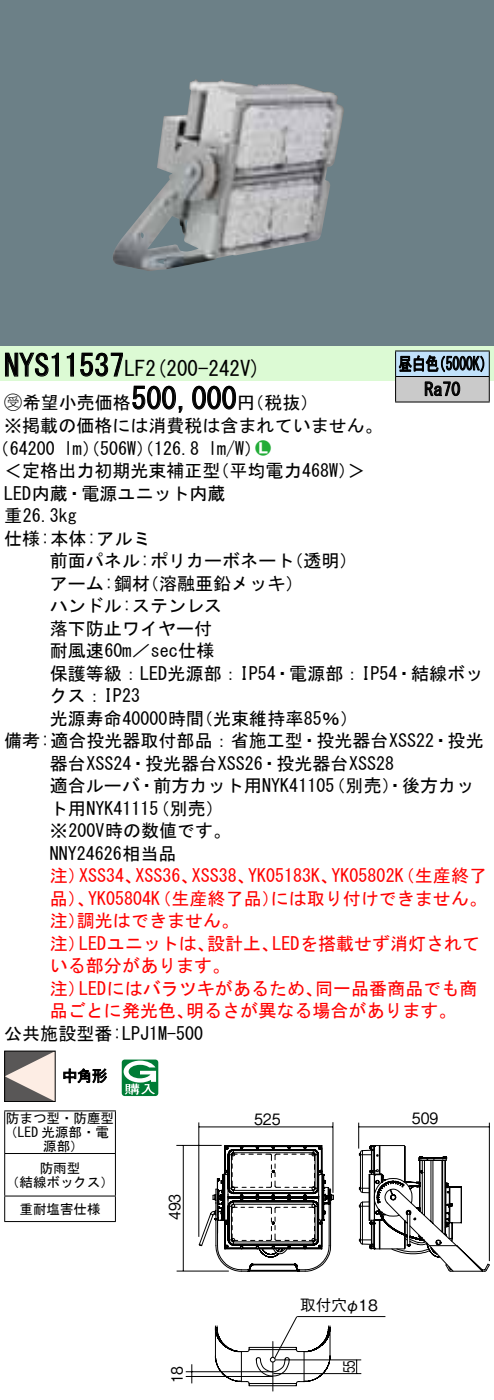
<style>
.page{position:relative;width:494px;height:1400px;background:#fff}
.page>*{position:absolute;margin:0;border:0;box-sizing:border-box;transform-origin:0 0}
.t1{font:30px "MS Gothic";color:#000}
.t2{font:21px "MS Gothic";color:#000}
.t3{font:18px/22.5px "MS Gothic";color:#000}
.t4{font:18px/22.5px "MS Gothic";color:#f00}
.t5{font:18px/25.5px "MS Gothic";color:#000;scale:.75 1}
.t6{font:18px "Ford Classification 1";color:#23ac38}
.t7{font:15.6px "Gothic BBB Pro Medium 90 pv RKSJ H";color:#000;scale:.9 1}
.t8{font:15.6px "Gothic BBB Pro Medium 90 pv RKSJ H";color:#000}
.t9{font:15.6px "Gothic BBB Pro Medium 90 pv RKSJ H";color:#000;scale:.65 1}
.t10{font:15.3px "Gothic BBB Pro Medium 90 pv RKSJ H";color:#000}
.t11{font:13.5px/14.1px "MS Gothic";color:#000;text-align:center}
.s1{font-family:"Ford Classification 1"}
.s2{color:#fff}
</style>
<div class="page">
<div style="left:0;top:0;width:493px;height:346px;background:#6c8087"></div>
<img style="left:113px;top:79px;width:231px;height:192px">
<div style="left:0;top:346px;width:493px;height:34px;background:#dcfad4"></div>
<svg style="left:5px;top:352px;width:54px;height:25px"></svg>
<svg style="left:66px;top:352px;width:8px;height:25px"></svg>
<svg style="left:80px;top:352px;width:43px;height:25px"></svg>
<svg style="left:132px;top:385px;width:51px;height:28px"></svg>
<svg style="left:192px;top:385px;width:44px;height:25px"></svg>
<svg style="left:6px;top:1052px;width:47px;height:48px;background:#ada49f"></svg>
<div style="left:4px;top:1050px;width:51px;height:52px;border:1px solid #000"></div>
<svg style="left:63px;top:1068px;width:44px;height:15px"></svg>
<svg style="left:122px;top:1059px;width:36px;height:37px"></svg>
<hr style="left:4px;top:1110px;width:112px;height:1px;background:#000">
<hr style="left:4px;top:1111px;width:1px;height:42px;background:#000">
<hr style="left:115px;top:1111px;width:1px;height:42px;background:#000">
<hr style="left:4px;top:1153px;width:112px;height:1px;background:#000">
<hr style="left:4px;top:1154px;width:1px;height:41px;background:#000">
<hr style="left:115px;top:1154px;width:1px;height:41px;background:#000">
<hr style="left:4px;top:1195px;width:112px;height:1px;background:#000">
<svg style="left:4px;top:1196px;width:1px;height:25px"></svg>
<svg style="left:115px;top:1196px;width:1px;height:25px"></svg>
<hr style="left:4px;top:1221px;width:112px;height:1px;background:#000">
<hr style="left:395px;top:350px;width:94px;height:1px;background:#000">
<hr style="left:395px;top:401px;width:94px;height:1px;background:#000">
<svg style="left:394px;top:351px;width:95px;height:50px;background:#97a2aa"></svg>
<hr style="left:176px;top:1270px;width:52px;height:1px;background:#000">
<hr style="left:176px;top:1145px;width:45px;height:1px;background:#000">
<hr style="left:182px;top:1145px;width:2px;height:126px;background:#000">
<svg style="left:198px;top:1122px;width:291px;height:269px"></svg>
<hr style="left:275px;top:1359px;width:86px;height:1px;background:#000">
<hr style="left:273px;top:1373px;width:88px;height:1px;background:#000">
<svg style="left:191px;top:1364px;width:1px;height:19px"></svg>
<hr style="left:185px;top:1371px;width:88px;height:1px;background:#000">
<hr style="left:185px;top:1376px;width:88px;height:1px;background:#000">
<h1 class="t1" style="left:4px;top:350px;width:122px">NYS11537</h1>
<p class="t2" style="left:124px;top:358px;width:138px">LF (2 200-242 (V</p>
<h1 class="t1" style="left:131px;top:383px;width:106px">500,000</h1>
<p class="t3" style="left:4px;top:391px;width:380px"><span class="s1">B</span>希望小売価格<br>※掲載の価格には消費税は含まれていません。</p>
<p class="t6" style="left:255px;top:438px;width:17px">2<span class="s2">7</span></p>
<p class="t3" style="left:237px;top:391px;width:82px">（円税抜(</p>
<p class="t3" style="left:208px;top:437px;width:55px">l m (W/</p>
<p class="t3" style="left:-8px;top:437px;width:64px">（64200</p>
<p class="t3" style="left:64px;top:437px;width:136px">lm）（506 ）（W 126.8</p>
<p class="t3" style="left:4px;top:459px;width:223px">＜定格出力初期光束補正型<br>LED内蔵・電源ユニット内蔵重26.3kg<br>仕様:本体:アルミ</p>
<p class="t3" style="left:211px;top:459px;width:155px">（平均電力468 &lt;(W</p>
<p class="t5" style="left:424px;top:351px;width:49px;text-indent:-26px">昼白色<br>Ra70</p>
<p class="t5" style="left:432px;top:351px;width:82px">（5000 (K</p>
<p class="t3" style="left:141px;top:549px;width:164px;text-indent:-91px">前面パネル:ポリカーボネート（溶融亜鉛メッキ(</p>
<p class="t3" style="left:285px;top:549px;width:73px">（透明(</p>
<p class="t3" style="left:50px;top:572px;width:102px">アーム:鋼材</p>
<p class="t3" style="left:50px;top:594px;width:174px">ハンドル:ステンレス</p>
<p class="t3" style="left:50px;top:617px;width:163px">落下防止ワイヤー付</p>
<p class="t3" style="left:50px;top:639px;width:166px">耐風速60 ／m sec仕様</p>
<p class="t3" style="left:50px;top:662px;width:434px">保護等級：LED光源部：IP54・電源部：IP54・結線ボッ</p>
<p class="t3" style="left:50px;top:684px;width:91px">クス：IP23</p>
<p class="t3" style="left:195px;top:707px;width:164px">（光束維持率85％(</p>
<p class="t3" style="left:50px;top:707px;width:156px">光源寿命40000時間</p>
<p class="t3" style="left:4px;top:729px;width:480px">備考:適合投光器取付部品：省施工型・投光器台XSS22・投光</p>
<p class="t3" style="left:50px;top:752px;width:345px">器台XSS24・投光器台XSS26・投光器台XSS28</p>
<p class="t3" style="left:327px;top:774px;width:148px">（別売）・後方カッ</p>
<p class="t3" style="left:50px;top:774px;width:286px;text-align:center">適合ルーバ・前方カット用NYK41105（別売(</p>
<p class="t3" style="left:50px;top:797px;width:183px">ト用NYK41115<br>※200V時の数値です。<br>NNY24626相当品</p>
<p class="t4" style="left:331px;top:864px;width:157px">YK05802（K 生産終了</p>
<p class="t4" style="left:50px;top:864px;width:37px">注）</p>
<p class="t4" style="left:79px;top:864px;width:64px">XSS34、</p>
<p class="t4" style="left:135px;top:864px;width:64px">XSS36、</p>
<p class="t4" style="left:192px;top:864px;width:64px">XSS38、</p>
<p class="t4" style="left:248px;top:864px;width:91px">YK05183 、K</p>
<p class="t4" style="left:88px;top:887px;width:193px">YK05804（K 生産終了品）</p>
<p class="t4" style="left:270px;top:887px;width:217px">には取り付けできません。</p>
<p class="t4" style="left:77px;top:887px;width:163px;text-indent:-27px">品）、<br>調光はできません。</p>
<p class="t4" style="left:50px;top:909px;width:37px">注）</p>
<p class="t4" style="left:272px;top:932px;width:209px">LEDを搭載せず消灯されて</p>
<p class="t4" style="left:50px;top:932px;width:181px">注）<br>いる部分があります。</p>
<p class="t4" style="left:207px;top:932px;width:73px">設計上、</p>
<p class="t4" style="left:79px;top:932px;width:137px">LEDユニットは、</p>
<p class="t4" style="left:79px;top:977px;width:245px">LEDにはバラツキがあるため、</p>
<p class="t4" style="left:315px;top:977px;width:163px">同一品番商品でも商</p>
<p class="t4" style="left:50px;top:977px;width:37px">注）</p>
<p class="t4" style="left:50px;top:999px;width:145px">品ごとに発光色、</p>
<p class="t3" style="left:4px;top:1022px;width:200px">公共施設型番:LPJ M1 -500</p>
<p class="t10" style="left:62px;top:1063px;width:46px">中角形</p>
<p class="t11" style="left:6px;top:1111px;width:110px">防まつ型・防塵型</p>
<p class="t11" style="left:4px;top:1125px;width:106px">（LED 光源部・電</p>
<p class="t11" style="left:43px;top:1139px;width:42px">源部(</p>
<p class="t11" style="left:6px;top:1160px;width:110px">防雨型<br>（結線ボックス(</p>
<p class="t11" style="left:19px;top:1201px;width:82px">重耐塩害仕様</p>
<p class="t4" style="left:186px;top:999px;width:272px">明るさが異なる場合があります。</p>
<p class="t7" style="left:411px;top:1106px;width:31px">509</p>
<p class="t7" style="left:254px;top:1106px;width:31px">525</p>
<p class="t7" style="left:162px;top:1220px;width:31px;rotate:-90deg">493</p>
<p class="t7" style="left:164px;top:1383px;width:21px;rotate:-90deg">18</p>
<p class="t8" style="left:300px;top:1292px;width:79px">取付穴φ18</p>
<p class="t9" style="left:336px;top:1373px;width:21px;rotate:-90deg">55</p>
</div>
